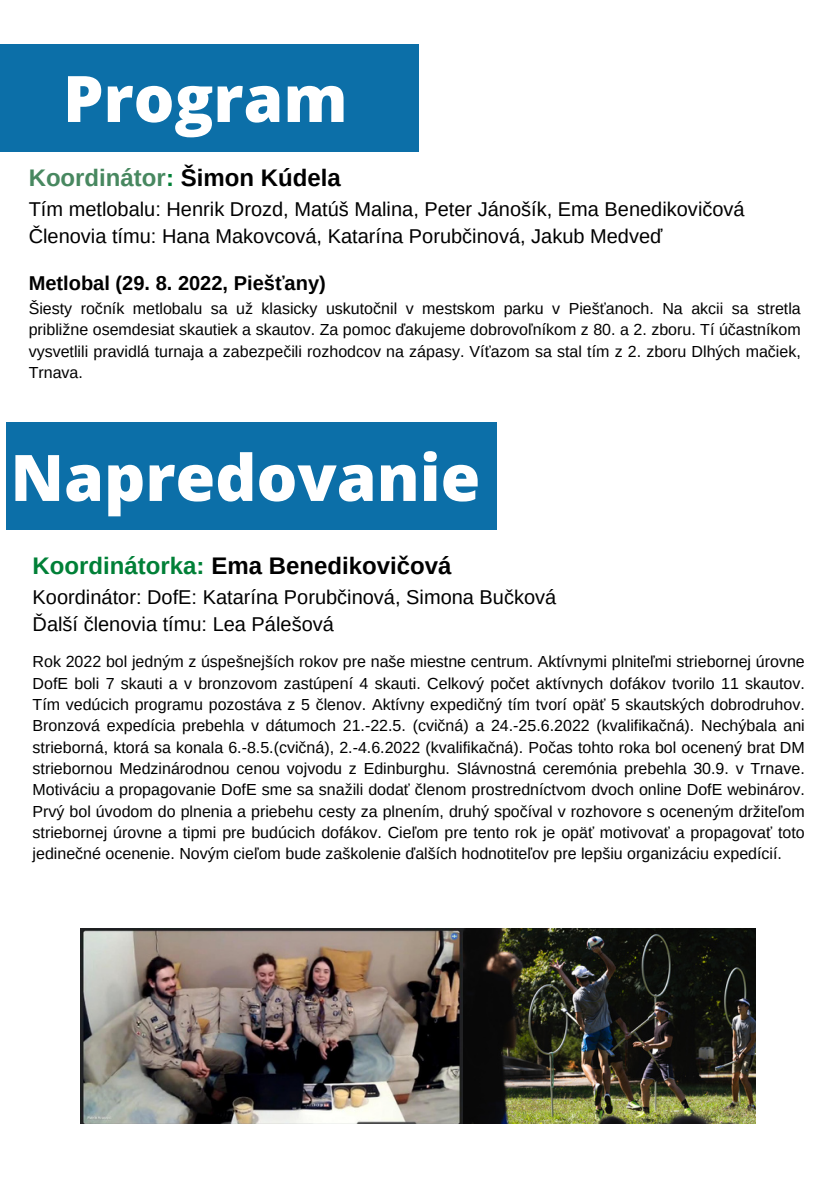
<style>
.page{position:relative;width:839px;height:1191px;background:#fff}
.page>*{position:absolute;margin:0;border:0;box-sizing:border-box;transform-origin:0 0}
.t1{font:800 64.2px "Open Sans";color:#fff}
.t2{font:700 24px "Arimo";color:#000}
.t3{font:700 24px "Arimo";color:#488860}
.t4{font:20px "Arimo";color:#000}
.t5{font:700 20px "Arimo";color:#000}
.t6{font:16px/21.4px "Arimo";color:#000;text-align:justify}
.s1{color:#008037}
.s2{color:#000}
</style>
<div class="page">
<div style="left:0;top:44px;width:418px;height:108px;background:#0c6fa8"></div>
<div style="left:6px;top:422px;width:490px;height:108px;background:#0c6fa8"></div>
<img style="left:80px;top:928px;width:675px;height:195px">
<p class="t1" style="left:63px;top:53px;width:286px">Program</p>
<p class="t3" style="left:29px;top:164px;width:313px">Koordinátor<span class="s1">:</span> <span class="s2">Šimon Kúdela</span></p>
<p class="t4" style="left:29px;top:198px;width:717px">Tím metlobalu: Henrik Drozd, Matúš Malina, Peter Jánošík, Ema Benedikovičová</p>
<p class="t4" style="left:29px;top:225px;width:635px">Členovia tímu: Hana Makovcová, Katarína Porubčinová, Jakub Medveď</p>
<p class="t5" style="left:29px;top:272px;width:298px">Metlobal (29. 8. 2022, Piešťany)</p>
<p class="t6" style="left:29px;top:298px;width:773px">Šiesty ročník metlobalu sa už klasicky uskutočnil v mestskom parku v Piešťanoch. Na akcii sa stretla približne osemdesiat skautiek a skautov. Za pomoc ďakujeme dobrovoľníkom z 80. a 2. zboru. Tí účastníkom vysvetlili pravidlá turnaja a zabezpečili rozhodcov na zápasy. Víťazom sa stal tím z 2. zboru Dlhých mačiek, Trnava.</p>
<p class="t1" style="left:10px;top:432px;width:471px">Napredovanie</p>
<p class="t2" style="left:33px;top:552px;width:420px"><span class="s1">Koordinátorka:</span> Ema Benedikovičová</p>
<p class="t4" style="left:33px;top:586px;width:525px">Koordinátor: DofE: Katarína Porubčinová, Simona Bučková</p>
<p class="t4" style="left:33px;top:613px;width:303px">Ďalší členovia tímu: Lea Pálešová</p>
<p class="t6" style="left:33px;top:651px;width:773px">Rok 2022 bol jedným z úspešnejších rokov pre naše miestne centrum. Aktívnymi plniteľmi striebornej úrovne DofE boli 7 skauti a v bronzovom zastúpení 4 skauti. Celkový počet aktívnych dofákov tvorilo 11 skautov.<br>Tím vedúcich programu pozostáva z 5 členov. Aktívny expedičný tím tvorí opäť 5 skautských dobrodruhov.<br>Bronzová expedícia prebehla v dátumoch 21.-22.5. (cvičná) a 24.-25.6.2022 (kvalifikačná). Nechýbala ani strieborná, ktorá sa konala 6.-8.5.(cvičná), 2.-4.6.2022 (kvalifikačná). Počas tohto roka bol ocenený brat DM striebornou Medzinárodnou cenou vojvodu z Edinburghu. Slávnostná ceremónia prebehla 30.9. v Trnave.<br>Motiváciu a propagovanie DofE sme sa snažili dodať členom prostredníctvom dvoch online DofE webinárov.<br>Prvý bol úvodom do plnenia a priebehu cesty za plnením, druhý spočíval v rozhovore s oceneným držiteľom striebornej úrovne a tipmi pre budúcich dofákov. Cieľom pre tento rok je opäť motivovať a propagovať toto jedinečné ocenenie. Novým cieľom bude zaškolenie ďalších hodnotiteľov pre lepšiu organizáciu expedícií.</p>
</div>
